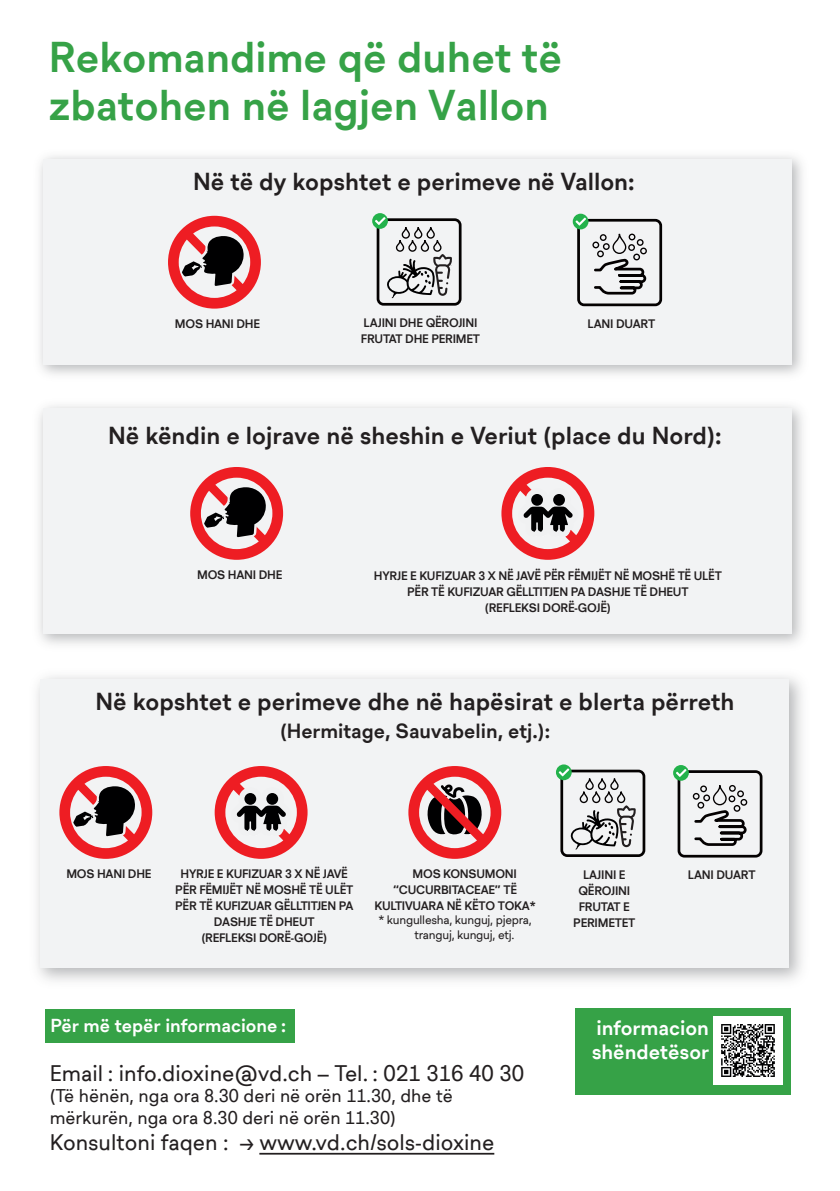
<style>
.page{position:relative;width:840px;height:1191px;background:#fff}
.page>*{position:absolute;margin:0;border:0;box-sizing:border-box;transform-origin:0 0}
.t1{font:700 42px/48px "Lausanne";color:#36a247}
.t2{font:700 24px "Lausanne";color:#231f20}
.t3{font:22px "Lausanne";color:#231f20}
.t4{font:700 20.2px/24.4px "Lausanne";color:#fff}
.t5{font:700 20px "Lausanne";color:#231f20}
.t6{font:700 18.4px "Lausanne";color:#fff}
.t7{font:18px/21.6px "Lausanne";color:#231f20}
.t8{font:700 12px/16px "Lausanne";letter-spacing:-.02em;color:#231f20;text-align:center}
.t9{font:12px/14.4px "Lausanne";letter-spacing:-.02em;color:#231f20}
</style>
<div class="page">
<img style="left:40px;top:156px;width:762px;height:219px">
<div style="left:43px;top:159px;width:748px;height:206px;background:#f0f1f2"></div>
<div style="left:45px;top:1009px;width:250px;height:33px;background:#36a247"></div>
<img style="left:39px;top:405px;width:764px;height:240px">
<div style="left:43px;top:409px;width:748px;height:225px;background:#f0f1f2"></div>
<img style="left:37px;top:676px;width:765px;height:305px">
<div style="left:41px;top:679px;width:747px;height:289px;background:#f0f1f2"></div>
<div style="left:677px;top:770px;width:85px;height:87px;border:3px solid #040101;border-radius:6px"></div>
<div style="left:699px;top:785px;width:7px;height:7px;border:1px solid #040101;border-radius:50%"></div>
<div style="left:728px;top:785px;width:7px;height:6px;border:1px solid #040101;border-radius:50%"></div>
<div style="left:728px;top:795px;width:7px;height:7px;border:1px solid #040101;border-radius:50%"></div>
<div style="left:736px;top:790px;width:7px;height:7px;border:1px solid #040101;border-radius:50%"></div>
<div style="left:712px;top:784px;width:14px;height:21px;border:1px solid #040101;border-radius:6px"></div>
<div style="left:702px;top:794px;width:7px;height:7px;border:1px solid #040101;border-radius:50%"></div>
<div style="left:692px;top:793px;width:7px;height:6px;border:1px solid #040101;border-radius:50%"></div>
<svg style="left:694px;top:799px;width:53px;height:47px"></svg>
<svg style="left:672px;top:765px;width:16px;height:15px"></svg>
<svg style="left:675px;top:769px;width:11px;height:8px"></svg>
<svg style="left:59px;top:766px;width:93px;height:93px"></svg>
<svg style="left:214px;top:766px;width:93px;height:93px"></svg>
<svg style="left:190px;top:467px;width:93px;height:93px"></svg>
<svg style="left:168px;top:216px;width:93px;height:93px"></svg>
<svg style="left:501px;top:467px;width:93px;height:93px"></svg>
<svg style="left:408px;top:766px;width:93px;height:93px"></svg>
<div style="left:560px;top:769px;width:85px;height:88px;border:3px solid #040101;border-radius:6px"></div>
<div style="left:579px;top:791px;width:8px;height:12px;border:1px solid #040101;border-radius:3px"></div>
<div style="left:591px;top:791px;width:9px;height:12px;border:1px solid #040101;border-radius:3px"></div>
<div style="left:604px;top:791px;width:8px;height:12px;border:1px solid #040101;border-radius:3px"></div>
<div style="left:616px;top:791px;width:9px;height:12px;border:1px solid #040101;border-radius:3px"></div>
<div style="left:597px;top:778px;width:8px;height:12px;border:1px solid #040101;border-radius:3px"></div>
<div style="left:610px;top:778px;width:8px;height:12px;border:1px solid #040101;border-radius:3px"></div>
<div style="left:585px;top:778px;width:8px;height:12px;border:1px solid #040101;border-radius:3px"></div>
<svg style="left:555px;top:764px;width:16px;height:16px"></svg>
<svg style="left:558px;top:768px;width:11px;height:8px"></svg>
<svg style="left:570px;top:805px;width:66px;height:44px"></svg>
<hr style="left:259px;top:1152px;width:235px;height:2px;background:#231f20">
<div style="left:577px;top:219px;width:84px;height:87px;border:3px solid #040101;border-radius:6px"></div>
<div style="left:599px;top:234px;width:7px;height:7px;border:1px solid #040101;border-radius:50%"></div>
<div style="left:628px;top:234px;width:7px;height:6px;border:1px solid #040101;border-radius:50%"></div>
<div style="left:627px;top:244px;width:7px;height:7px;border:1px solid #040101;border-radius:50%"></div>
<div style="left:636px;top:239px;width:7px;height:7px;border:1px solid #040101;border-radius:50%"></div>
<div style="left:639px;top:247px;width:7px;height:7px;border:1px solid #040101;border-radius:50%"></div>
<div style="left:612px;top:233px;width:14px;height:21px;border:1px solid #040101;border-radius:6px"></div>
<div style="left:602px;top:243px;width:7px;height:7px;border:1px solid #040101;border-radius:50%"></div>
<div style="left:592px;top:241px;width:7px;height:7px;border:1px solid #040101;border-radius:50%"></div>
<div style="left:596px;top:250px;width:7px;height:7px;border:1px solid #040101;border-radius:50%"></div>
<svg style="left:594px;top:254px;width:53px;height:41px"></svg>
<svg style="left:572px;top:214px;width:16px;height:15px"></svg>
<svg style="left:575px;top:218px;width:10px;height:7px"></svg>
<div style="left:376px;top:218px;width:85px;height:88px;border:3px solid #040101;border-radius:6px"></div>
<div style="left:395px;top:240px;width:9px;height:12px;border:1px solid #040101;border-radius:3px"></div>
<div style="left:408px;top:240px;width:8px;height:12px;border:1px solid #040101;border-radius:3px"></div>
<div style="left:420px;top:240px;width:9px;height:12px;border:1px solid #040101;border-radius:3px"></div>
<div style="left:433px;top:240px;width:8px;height:12px;border:1px solid #040101;border-radius:3px"></div>
<div style="left:414px;top:226px;width:8px;height:13px;border:1px solid #040101;border-radius:3px"></div>
<div style="left:426px;top:226px;width:8px;height:13px;border:1px solid #040101;border-radius:3px"></div>
<div style="left:401px;top:226px;width:9px;height:13px;border:1px solid #040101;border-radius:3px"></div>
<div style="left:372px;top:213px;width:15px;height:16px;background:#23b24b;border-radius:50%"></div>
<svg style="left:375px;top:217px;width:10px;height:8px"></svg>
<svg style="left:387px;top:254px;width:65px;height:44px"></svg>
<div style="left:574px;top:1008px;width:216px;height:86px;background:#36a247"></div>
<img style="left:713px;top:1016px;width:69px;height:69px">
<h1 class="t1" style="left:49px;top:36px;width:514px">Rekomandime që duhet të zbatohen në lagjen Vallon</h1>
<h2 class="t2" style="left:193px;top:164px;width:443px">Në të dy kopshtet e perimeve në Vallon:</h2>
<p class="t8" style="left:175px;top:316px;width:87px">MOS HANI DHE</p>
<p class="t8" style="left:363px;top:315px;width:115px">LAJINI DHE QËROJINI</p>
<p class="t8" style="left:587px;top:316px;width:69px">LANI DUART</p>
<p class="t8" style="left:361px;top:331px;width:121px">FRUTAT DHE PERIMET</p>
<h2 class="t2" style="left:108px;top:418px;width:614px">Në këndin e lojrave në sheshin e Veriut (place du Nord):</h2>
<p class="t8" style="left:197px;top:567px;width:87px">MOS HANI DHE</p>
<p class="t8" style="left:374px;top:568px;width:349px">HYRJE E KUFIZUAR 3 X NË JAVË PËR FËMIJËT NË MOSHË TË ULËT<br>PËR TË KUFIZUAR GËLLTITJEN PA DASHJE TË DHEUT<br>(REFLEKSI DORË-GOJË)</p>
<h2 class="t2" style="left:95px;top:683px;width:640px">Në kopshtet e perimeve dhe në hapësirat e blerta përreth</h2>
<h3 class="t5" style="left:280px;top:716px;width:271px">(Hermitage, Sauvabelin, etj.):</h3>
<p class="t8" style="left:66px;top:866px;width:87px">MOS HANI DHE</p>
<p class="t8" style="left:180px;top:866px;width:169px">HYRJE E KUFIZUAR 3 X NË JAVË</p>
<p class="t8" style="left:687px;top:867px;width:69px">LANI DUART</p>
<p class="t8" style="left:175px;top:882px;width:179px">PËR FËMIJËT NË MOSHË TË ULËT<br>PËR TË KUFIZUAR GËLLTITJEN PA<br>DASHJE TË DHEUT<br>(REFLEKSI DORË-GOJË)</p>
<p class="t8" style="left:412px;top:866px;width:106px">MOS KONSUMONI</p>
<p class="t8" style="left:393px;top:882px;width:125px">“CUCURBITACEAE” TË</p>
<p class="t8" style="left:374px;top:898px;width:162px">KULTIVUARA NË KËTO TOKA*</p>
<p class="t9" style="left:414px;top:913px;width:119px;text-indent:-36px">* kungullesha, kunguj, pjepra, tranguj, kunguj, etj.</p>
<p class="t8" style="left:573px;top:867px;width:63px">LAJINI E<br>QËROJINI<br>FRUTAT E<br>PERIMETET</p>
<h3 class="t6" style="left:50px;top:1011px;width:237px">Për më tepër informacione :</h3>
<h3 class="t4" style="left:591px;top:1016px;width:119px">informacion shëndetësor</h3>
<h3 class="t3" style="left:50px;top:1056px;width:476px">Email : info.dioxine@vd.ch – Tel. : 021 316 40 30</h3>
<h3 class="t7" style="left:50px;top:1086px;width:404px">(Të hënën, nga ora 8.30 deri në orën 11.30, dhe të mërkurën, nga ora 8.30 deri në orën 11.30)</h3>
<h3 class="t3" style="left:50px;top:1126px;width:446px">Konsultoni faqen : --E www.vd.ch/sols-dioxine</h3>
</div>
